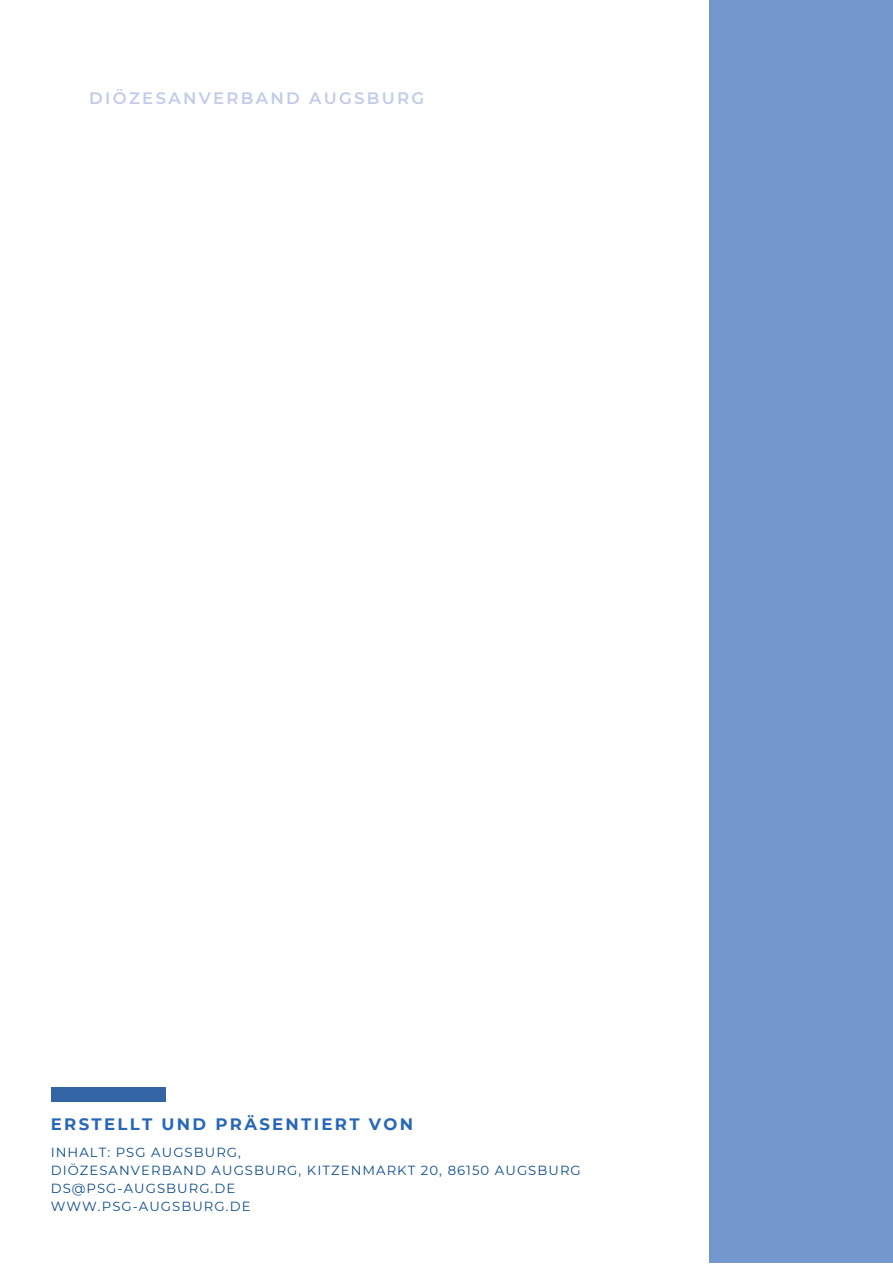
<style>
.page{position:relative;width:893px;height:1264px;background:#fff}
.page>*{position:absolute;margin:0;border:0;box-sizing:border-box;transform-origin:0 0}
.t1{font:700 16.5px "Montserrat";letter-spacing:.14em;color:#2668b6}
.t2{font:600 16.5px "Montserrat";letter-spacing:.14em;color:#c2cbea}
.t3{font:13.2px "Montserrat";letter-spacing:.08em;color:#0c4c89}
</style>
<div class="page">
<div style="left:709px;top:0;width:183px;height:1262px;background:#7497cd"></div>
<div style="left:51px;top:1087px;width:114px;height:14px;background:#3364a4"></div>
<p class="t2" style="left:89px;top:88px;width:336px">DIÖZESANVERBAND AUGSBURG</p>
<p class="t1" style="left:51px;top:1113px;width:364px">ERSTELLT UND PRÄSENTIERT VON</p>
<p class="t3" style="left:51px;top:1144px;width:192px">INHALT: PSG AUGSBURG,</p>
<p class="t3" style="left:51px;top:1162px;width:531px">DIÖZESANVERBAND AUGSBURG, KITZENMARKT 20, 86150 AUGSBURG</p>
<p class="t3" style="left:51px;top:1180px;width:186px">DS@PSG-AUGSBURG.DE</p>
<p class="t3" style="left:51px;top:1198px;width:201px">WWW.PSG-AUGSBURG.DE</p>
</div>
